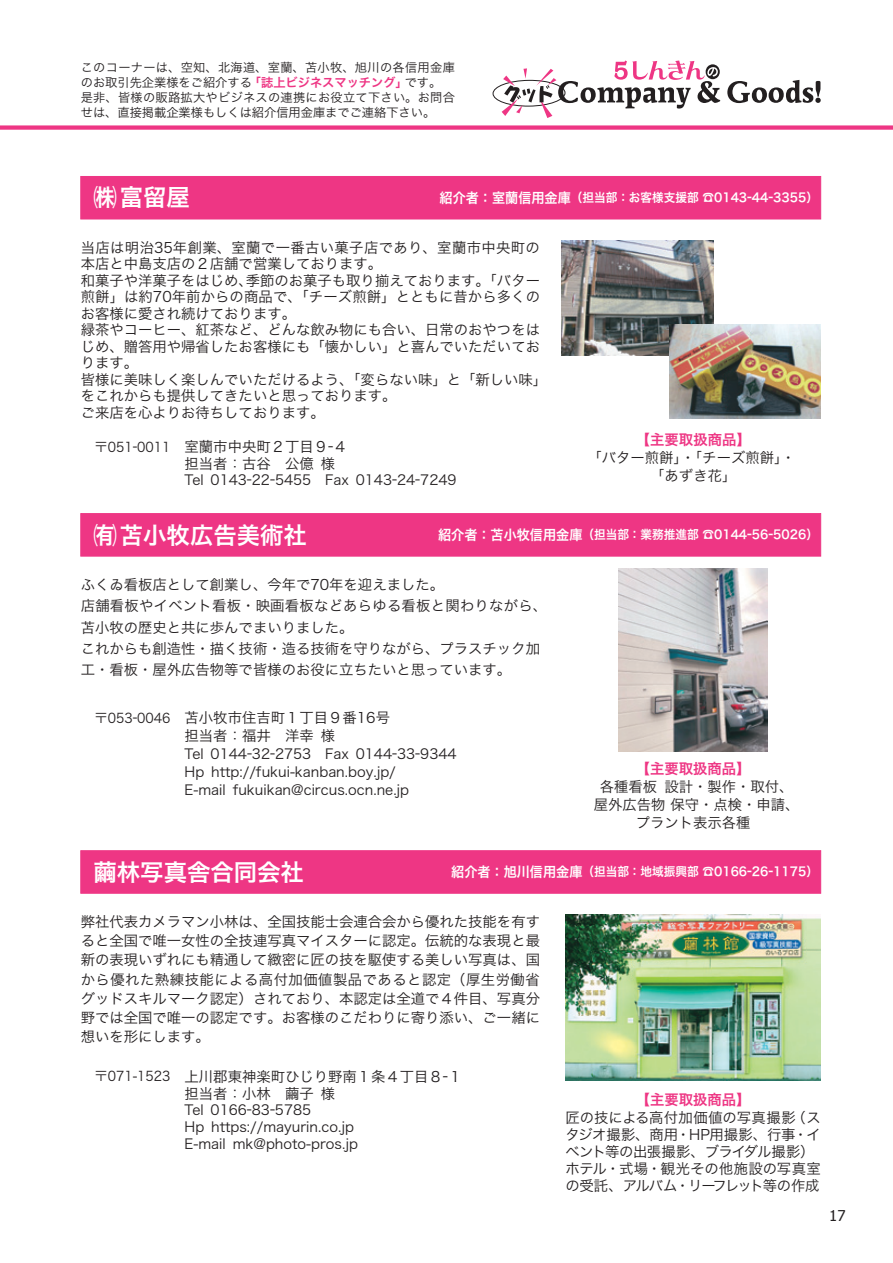
<style>
.page{position:relative;width:893px;height:1263px;background:#fff}
.page>*{position:absolute;margin:0;border:0;box-sizing:border-box;transform-origin:0 0}
.t1{font:23.4px "Hira Kaku Pro N W6";color:#fff}
.t2{font:14.85px "Tahoma";color:#231f20}
.t3{font:14.4px/16.5px "Hira Kaku Pro N W3";color:#231f20}
.t4{font:14.4px "Hira Kaku Pro N W6";color:#ee3684}
.t5{font:13.8px/18.1px "Hira Kaku Pro N W3";color:#231f20}
.t6{font:12.15px/14.9px "Hira Kaku Pro N W3";letter-spacing:.02em;color:#231f20}
.t7{font:12.15px "Hira Kaku Pro N W6";color:#fff;scale:.95 1}
.s1{font-family:"Hira Kaku Pro N W6";color:#ee3684}
.s2{font-size:13.8px}
.s3{font-size:13.35px}
</style>
<div class="page">
<div style="left:0;top:125px;width:893px;height:5px;background:#ee3684"></div>
<svg style="left:727px;top:80px;width:94px;height:23px"></svg>
<div style="left:493px;top:80px;width:72px;height:27px;border:1px solid #231f20;border-radius:50%"></div>
<svg style="left:502px;top:61px;width:218px;height:57px"></svg>
<div style="left:81px;top:176px;width:740px;height:43px;background:#ee3684"></div>
<div style="left:81px;top:513px;width:740px;height:43px;background:#ee3684;border:1px solid #ee3684"></div>
<div style="left:81px;top:850px;width:740px;height:43px;background:#ee3684;border:1px solid #ee3684"></div>
<img style="left:619px;top:569px;width:148px;height:183px">
<img style="left:561px;top:240px;width:152px;height:115px">
<img style="left:669px;top:324px;width:152px;height:95px">
<img style="left:566px;top:914px;width:255px;height:166px">
<p class="t6" style="left:81px;top:60px;width:376px">このコーナーは、空知、北海道、室蘭、苫小牧、旭川の各信用金庫のお取引先企業様をご紹介する<span class="s1">「誌上ビジネスマッチング」</span>です。是非、皆様の販路拡大やビジネスの連携にお役立て下さい。お問合せは、直接掲載企業様もしくは紹介信用金庫までご連絡下さい。</p>
<h1 class="t1" style="left:94px;top:176px;width:98px">㈱富留屋</h1>
<p class="t7" style="left:440px;top:187px;width:400px"><span class="s2">紹介者：室蘭信用金庫</span>（担当部：お客様支援部 ☎01 43-44-3355）</p>
<p class="t3" style="left:81px;top:238px;width:468px">当店は明治35年創業、室蘭で一番古い菓子店であり、室蘭市中央町の本店と中島支店の２店舗で営業しております。<br>和菓子や洋菓子をはじめ、季節のお菓子も取り揃えております。「バター煎餅」は約70年前からの商品で、「チーズ煎餅」とともに昔から多くのお客様に愛され続けております。<br>緑茶やコーヒー、紅茶など、どんな飲み物にも合い、日常のおやつをはじめ、贈答用や帰省したお客様にも「懐かしい」と喜んでいただいております。<br>皆様に美味しく楽しんでいただけるよう、「変らない味」と「新しい味」をこれからも提供してきたいと思っております。<br>ご来店を心よりお待ちしております。</p>
<p class="t3" style="left:185px;top:437px;width:159px;line-height:17px;text-indent:-90px"><span class="s3">〒051-0011</span> 室蘭市中央町２丁目９ -４担当者：古谷　公億　様</p>
<p class="t5" style="left:185px;top:470px;width:273px">Tel　0143-22-5455 Fax　0143-24-7249</p>
<p class="t4" style="left:636px;top:427px;width:116px">【主要取扱商品】</p>
<p class="t3" style="left:587px;top:448px;width:210px;line-height:18px;text-align:center">「バター煎餅」・「チーズ煎餅」・「あずき花」</p>
<h1 class="t1" style="left:94px;top:513px;width:215px">㈲苫小牧広告美術社</h1>
<p class="t7" style="left:438px;top:524px;width:401px"><span class="s2">紹介者：苫小牧信用金庫</span>（担当部：業務推進部 ☎01 44-56-5026）</p>
<p class="t3" style="left:81px;top:573px;width:468px;line-height:21.3px">ふくゐ看板店として創業し、今年で70年を迎えました。<br>店舗看板やイベント看板・映画看板などあらゆる看板と関わりながら、苫小牧の歴史と共に歩んでまいりました。<br>これからも創造性・描く技術・造る技術を守りながら、プラスチック加工・看板・屋外広告物等で皆様のお役に立ちたいと思っています。</p>
<p class="t3" style="left:185px;top:708px;width:207px;line-height:18px;text-indent:-90px"><span class="s3">〒053-0046</span> 苫小牧市住吉町１丁目９番16号担当者：福井　洋幸　様</p>
<p class="t5" style="left:185px;top:744px;width:274px">Tel　0144-32-2753 Fax　0144-33-9344<br>Hp　http://fukui-kanban.boy.jp/<br>E-mail　fukuikan@circus.ocn.ne.jp</p>
<p class="t4" style="left:636px;top:755px;width:116px">【主要取扱商品】</p>
<p class="t3" style="left:594px;top:777px;width:207px;line-height:18px;text-align:center">各種看板設計・製作・取付、屋外広告物保守・点検・申請、プラント表示各種</p>
<h1 class="t1" style="left:94px;top:851px;width:212px">繭林写真舎合同会社</h1>
<p class="t7" style="left:451px;top:861px;width:388px"><span class="s2">紹介者：旭川信用金庫</span>（担当部：地域振興部 ☎01 66-26-11 75）</p>
<p class="t3" style="left:81px;top:911px;width:461px;line-height:19.2px;text-align:justify">弊社代表カメラマン小林は、全国技能士会連合会から優れた技能を有すると全国で唯一女性の全技連写真マイスターに認定。伝統的な表現と最新の表現いずれにも精通して緻密に匠の技を駆使する美しい写真は、国から優れた熟練技能による高付加価値製品であると認定（厚生労働省グッドスキルマーク認定）されており、本認定は全道で４件目、写真分野では全国で唯一の認定です。お客様のこだわりに寄り添い、ご一緒に想いを形にします。</p>
<p class="t3" style="left:185px;top:1067px;width:279px;line-height:17px;text-indent:-90px"><span class="s3">〒071-1523</span> 上川郡東神楽町ひじり野南１条４丁目８-１担当者：小林　繭子　様</p>
<p class="t5" style="left:185px;top:1100px;width:175px;line-height:17px">Tel　0166-83-5785<br>Hp　https://mayurin.co.jp<br>E-mail　mk@photo-pros.jp</p>
<p class="t4" style="left:636px;top:1087px;width:116px">【主要取扱商品】</p>
<p class="t3" style="left:566px;top:1108px;width:257px;line-height:17px">匠の技による高付加価値の写真撮影（スタジオ撮影、商用・HP用撮影、行事・イベント等の出張撮影、ブライダル撮影）ホテル・式場・観光その他施設の写真室の受託、アルバム・リーフレット等の作成</p>
<p class="t2" style="left:829px;top:1205px;width:18px">17</p>
</div>
